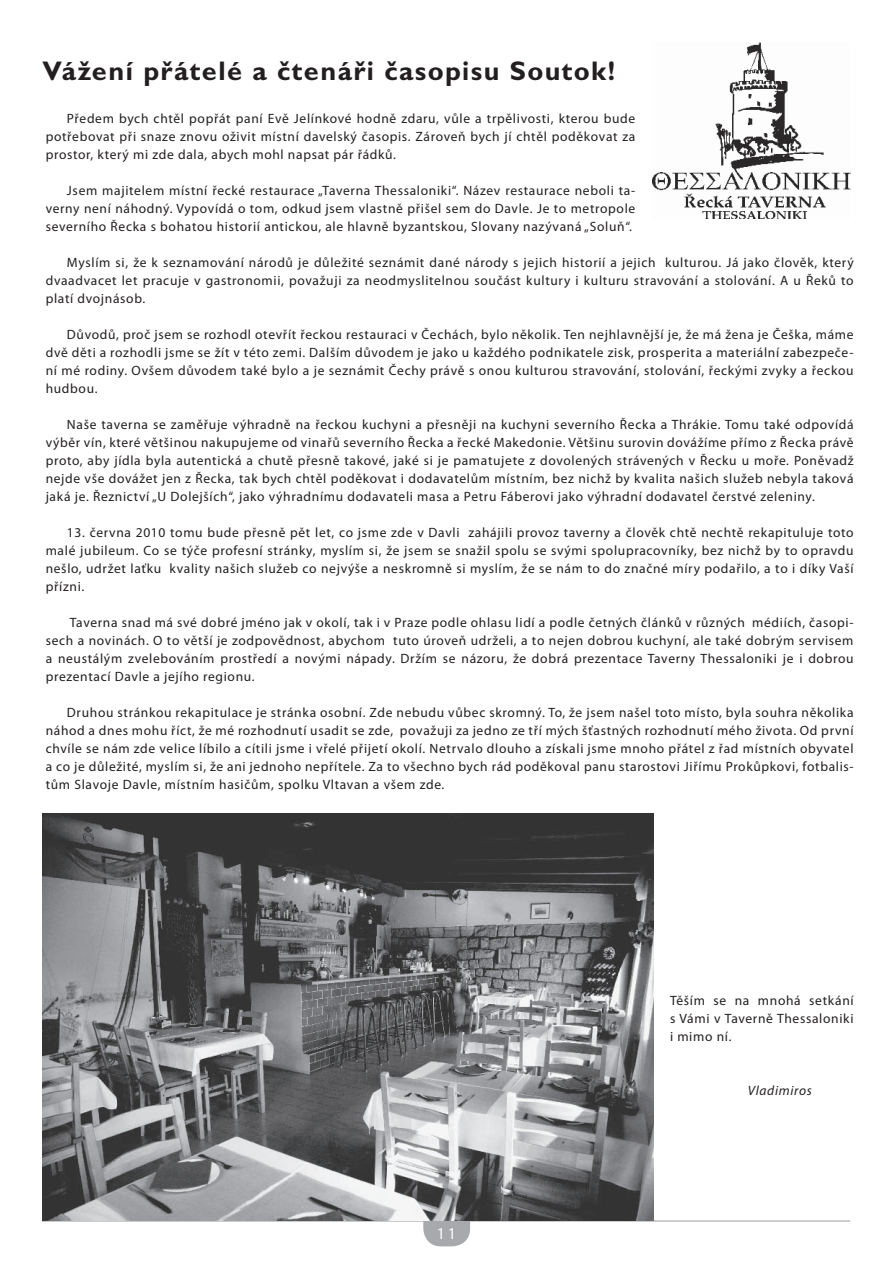
<style>
.page{position:relative;width:893px;height:1263px;background:#fff}
.page>*{position:absolute;margin:0;border:0;box-sizing:border-box;transform-origin:0 0}
.t1{font:700 27px "Gill Sans MT Pro";letter-spacing:.05em;color:#231f20}
.t2{font:16.5px "Myriad Pro";color:#fff}
.t3{font:13.5px/18px "Myriad Pro";letter-spacing:.05em;color:#231f20;text-align:justify}
.t4{font:italic 13.5px "Myriad Pro";letter-spacing:.05em;color:#231f20}
</style>
<div class="page">
<div style="left:423px;top:1196px;width:47px;height:50px;background:#a8a9ad;border-radius:18px"></div>
<hr style="left:43px;top:1220px;width:807px;height:1px;background:#a8a9ad">
<img style="left:652px;top:43px;width:198px;height:176px">
<img style="left:43px;top:813px;width:610px;height:407px">
<h1 class="t1" style="left:43px;top:54px;width:574px">Vážení přátelé a čtenáři časopisu Soutok!</h1>
<p class="t3" style="left:46px;top:110px;width:591px;text-indent:21px">Předem bych chtěl popřát paní Evě Jelínkové hodně zdaru, vůle a trpělivosti, kterou bude potřebovat při snaze znovu oživit místní davelský časopis. Zároveň bych jí chtěl poděkovat za prostor, který mi zde dala, abych mohl napsat pár řádků.</p>
<p class="t3" style="left:46px;top:182px;width:591px;text-indent:21px">Jsem majitelem místní řecké restaurace „Taverna Thessaloniki“. Název restaurace neboli ta&shy;verny není náhodný. Vypovídá o tom, odkud jsem vlastně přišel sem do Davle. Je to metropole severního Řecka s bohatou historií antickou, ale hlavně byzantskou, Slovany nazývaná „Soluň“.</p>
<p class="t3" style="left:46px;top:254px;width:809px;text-indent:21px">Myslím si, že k seznamování národů je důležité seznámit dané národy s jejich historií a jejich kulturou. Já jako člověk, který dvaadvacet let pracuje v gastronomii, považuji za neodmyslitelnou součást kultury i kulturu stravování a stolování. A u Řeků to platí dvojnásob.</p>
<p class="t3" style="left:46px;top:326px;width:809px;text-indent:21px">Důvodů, proč jsem se rozhodl otevřít řeckou restauraci v Čechách, bylo několik. Ten nejhlavnější je, že má žena je Češka, máme dvě děti a rozhodli jsme se žít v této zemi. Dalším důvodem je jako u každého podnikatele zisk, prosperita a materiální zabezpeče&shy;ní mé rodiny. Ovšem důvodem také bylo a je seznámit Čechy právě s onou kulturou stravování, stolování, řeckými zvyky a řeckou hudbou.</p>
<p class="t3" style="left:46px;top:416px;width:809px;text-indent:21px">Naše taverna se zaměřuje výhradně na řeckou kuchyni a přesněji na kuchyni severního Řecka a Thrákie. Tomu také odpovídá výběr vín, které většinou nakupujeme od vinařů severního Řecka a řecké Makedonie. Většinu surovin dovážíme přímo z Řecka právě proto, aby jídla byla autentická a chutě přesně takové, jaké si je pamatujete z dovolených strávených v Řecku u moře. Poněvadž nejde vše dovážet jen z Řecka, tak bych chtěl poděkovat i dodavatelům místním, bez nichž by kvalita našich služeb nebyla taková jaká je. Řeznictví „U Dolejších“, jako výhradnímu dodavateli masa a Petru Fáberovi jako výhradní dodavatel čerstvé zeleniny.</p>
<p class="t3" style="left:46px;top:524px;width:809px;text-indent:21px">13. června 2010 tomu bude přesně pět let, co jsme zde v Davli zahájili provoz taverny a člověk chtě nechtě rekapituluje toto malé jubileum. Co se týče profesní stránky, myslím si, že jsem se snažil spolu se svými spolupracovníky, bez nichž by to opravdu nešlo, udržet laťku kvality našich služeb co nejvýše a neskromně si myslím, že se nám to do značné míry podařilo, a to i díky Vaší přízni.</p>
<p class="t3" style="left:46px;top:614px;width:809px;text-indent:24px">Taverna snad má své dobré jméno jak v okolí, tak i v Praze podle ohlasu lidí a podle četných článků v různých médiích, časopi&shy;sech a novinách. O to větší je zodpovědnost, abychom tuto úroveň udrželi, a to nejen dobrou kuchyní, ale také dobrým servisem a neustálým zvelebováním prostředí a novými nápady. Držím se názoru, že dobrá prezentace Taverny Thessaloniki je i dobrou prezentací Davle a jejího regionu.</p>
<p class="t3" style="left:46px;top:704px;width:809px;text-indent:21px">Druhou stránkou rekapitulace je stránka osobní. Zde nebudu vůbec skromný. To, že jsem našel toto místo, byla souhra několika náhod a dnes mohu říct, že mé rozhodnutí usadit se zde, považuji za jedno ze tří mých šťastných rozhodnutí mého života. Od první chvíle se nám zde velice líbilo a cítili jsme i vřelé přijetí okolí. Netrvalo dlouho a získali jsme mnoho přátel z řad místních obyvatel a co je důležité, myslím si, že ani jednoho nepřítele. Za to všechno bych rád poděkoval panu starostovi Jiřímu Prokůpkovi, fotbalis&shy;tům Slavoje Davle, místním hasičům, spolku Vltavan a všem zde.</p>
<p class="t3" style="left:670px;top:992px;width:185px">Těším se na mnohá setkání s Vámi v Taverně Thessaloniki i mimo ní.</p>
<p class="t2" style="left:437px;top:1224px;width:21px">11</p>
<p class="t4" style="left:748px;top:1083px;width:66px">Vladimiros</p>
</div>
